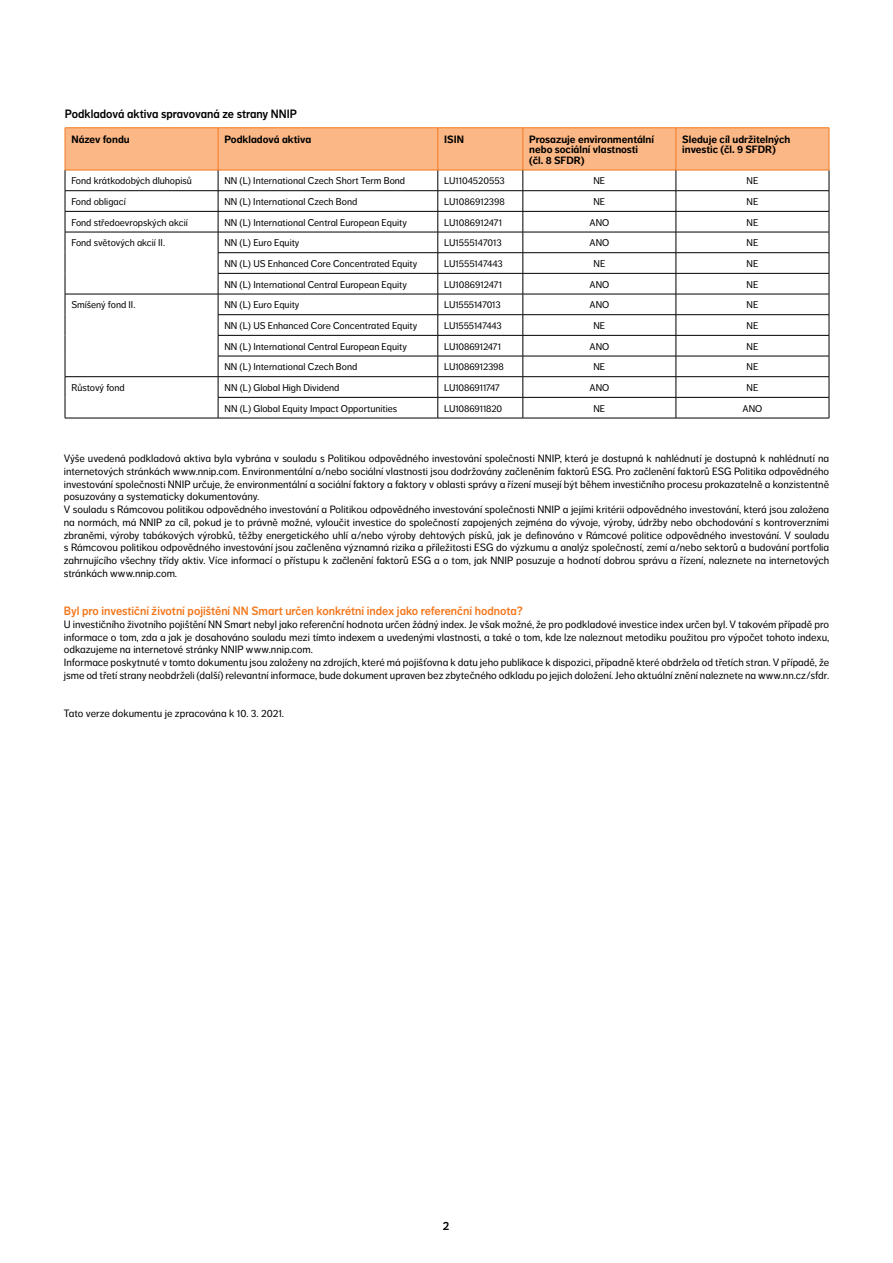
<style>
.page{position:relative;width:893px;height:1263px;background:#fff}
.page>*{position:absolute;margin:0;border:0;box-sizing:border-box;transform-origin:0 0}
.t1{font:12px "NN Dagny Display";color:#f47920}
.t2{font:12px "NN Dagny Display";color:#000}
.t3{font:10.5px/12.8px "NN Dagny Text";color:#000}
.t4{font:700 10.5px/10.5px "NN Dagny Text";color:#000}
.t5{font:9.75px "NN Dagny Text";color:#000}
</style>
<div class="page">
<hr style="left:65px;top:127px;width:153px;height:1px;background:#f47920">
<hr style="left:218px;top:127px;width:220px;height:1px;background:#f47920">
<hr style="left:438px;top:127px;width:85px;height:1px;background:#f47920">
<hr style="left:523px;top:127px;width:153px;height:1px;background:#f47920">
<hr style="left:676px;top:127px;width:153px;height:1px;background:#f47920">
<hr style="left:438px;top:418px;width:85px;height:1px;background:#000">
<hr style="left:523px;top:418px;width:153px;height:1px;background:#000">
<svg style="left:65px;top:128px;width:765px;height:290px"></svg>
<hr style="left:218px;top:252px;width:220px;height:1px;background:#000">
<hr style="left:218px;top:273px;width:220px;height:1px;background:#000">
<hr style="left:218px;top:294px;width:220px;height:1px;background:#000">
<hr style="left:218px;top:314px;width:220px;height:1px;background:#000">
<hr style="left:218px;top:335px;width:220px;height:1px;background:#000">
<hr style="left:218px;top:356px;width:220px;height:1px;background:#000">
<hr style="left:65px;top:376px;width:153px;height:1px;background:#000">
<hr style="left:218px;top:376px;width:220px;height:1px;background:#000">
<hr style="left:218px;top:397px;width:220px;height:1px;background:#000">
<hr style="left:65px;top:418px;width:153px;height:1px;background:#000">
<hr style="left:218px;top:418px;width:220px;height:1px;background:#000">
<hr style="left:676px;top:314px;width:153px;height:1px;background:#000">
<hr style="left:676px;top:335px;width:153px;height:1px;background:#000">
<hr style="left:676px;top:356px;width:153px;height:1px;background:#000">
<hr style="left:676px;top:376px;width:153px;height:1px;background:#000">
<hr style="left:676px;top:397px;width:153px;height:1px;background:#000">
<hr style="left:676px;top:418px;width:153px;height:1px;background:#000">
<hr style="left:438px;top:128px;width:1px;height:42px;background:#f47920">
<hr style="left:218px;top:170px;width:220px;height:1px;background:#f47920">
<p class="t2" style="left:65px;top:107px;width:234px">Podkladová aktiva spravovaná ze strany NNIP</p>
<p class="t4" style="left:71px;top:134px;width:60px">Název fondu</p>
<p class="t4" style="left:224px;top:134px;width:88px">Podkladová aktiva</p>
<p class="t4" style="left:444px;top:134px;width:21px">ISIN</p>
<p class="t4" style="left:529px;top:134px;width:126px">Prosazuje environmentální nebo sociální vlastnosti (čl. 8 SFDR)</p>
<p class="t4" style="left:682px;top:134px;width:110px">Sleduje cíl udržitelných investic (čl. 9 SFDR)</p>
<p class="t5" style="left:71px;top:175px;width:122px">Fond krátkodobých dluhopisů</p>
<p class="t5" style="left:224px;top:175px;width:182px">NN (L) International Czech Short Term Bond</p>
<p class="t5" style="left:444px;top:175px;width:62px">LU1104520553</p>
<p class="t5" style="left:593px;top:175px;width:13px">NE</p>
<p class="t5" style="left:747px;top:175px;width:13px">NE</p>
<p class="t5" style="left:71px;top:196px;width:56px">Fond obligací</p>
<p class="t5" style="left:224px;top:196px;width:134px">NN (L) International Czech Bond</p>
<p class="t5" style="left:444px;top:196px;width:62px">LU1086912398</p>
<p class="t5" style="left:593px;top:196px;width:13px">NE</p>
<p class="t5" style="left:747px;top:196px;width:13px">NE</p>
<p class="t5" style="left:71px;top:217px;width:118px">Fond středoevropských akcií</p>
<p class="t5" style="left:224px;top:217px;width:184px">NN (L) International Central European Equity</p>
<p class="t5" style="left:444px;top:217px;width:59px">LU1086912471</p>
<p class="t5" style="left:589px;top:217px;width:21px">ANO</p>
<p class="t5" style="left:747px;top:217px;width:13px">NE</p>
<p class="t5" style="left:71px;top:237px;width:95px">Fond světových akcií II.</p>
<p class="t5" style="left:224px;top:237px;width:77px">NN (L) Euro Equity</p>
<p class="t5" style="left:444px;top:237px;width:59px">LU1555147013</p>
<p class="t5" style="left:589px;top:237px;width:21px">ANO</p>
<p class="t5" style="left:747px;top:237px;width:13px">NE</p>
<p class="t5" style="left:224px;top:258px;width:194px">NN (L) US Enhanced Core Concentrated Equity</p>
<p class="t5" style="left:444px;top:258px;width:60px">LU1555147443</p>
<p class="t5" style="left:593px;top:258px;width:13px">NE</p>
<p class="t5" style="left:747px;top:258px;width:13px">NE</p>
<p class="t5" style="left:224px;top:279px;width:184px">NN (L) International Central European Equity</p>
<p class="t5" style="left:444px;top:279px;width:59px">LU1086912471</p>
<p class="t5" style="left:589px;top:279px;width:21px">ANO</p>
<p class="t5" style="left:747px;top:279px;width:13px">NE</p>
<p class="t5" style="left:71px;top:299px;width:65px">Smíšený fond II.</p>
<p class="t5" style="left:224px;top:299px;width:77px">NN (L) Euro Equity</p>
<p class="t5" style="left:444px;top:299px;width:58px">LU1555147013</p>
<p class="t5" style="left:590px;top:299px;width:21px">ANO</p>
<p class="t5" style="left:747px;top:299px;width:13px">NE</p>
<p class="t5" style="left:224px;top:320px;width:194px">NN (L) US Enhanced Core Concentrated Equity</p>
<p class="t5" style="left:444px;top:320px;width:59px">LU1555147443</p>
<p class="t5" style="left:594px;top:320px;width:13px">NE</p>
<p class="t5" style="left:747px;top:320px;width:13px">NE</p>
<p class="t5" style="left:225px;top:341px;width:184px">NN (L) International Central European Equity</p>
<p class="t5" style="left:444px;top:341px;width:58px">LU1086912471</p>
<p class="t5" style="left:590px;top:341px;width:21px">ANO</p>
<p class="t5" style="left:747px;top:341px;width:13px">NE</p>
<p class="t5" style="left:225px;top:361px;width:134px">NN (L) International Czech Bond</p>
<p class="t5" style="left:444px;top:361px;width:61px">LU1086912398</p>
<p class="t5" style="left:594px;top:361px;width:13px">NE</p>
<p class="t5" style="left:747px;top:361px;width:13px">NE</p>
<p class="t5" style="left:71px;top:382px;width:55px">Růstový fond</p>
<p class="t5" style="left:225px;top:382px;width:116px">NN (L) Global High Dividend</p>
<p class="t5" style="left:444px;top:382px;width:57px">LU1086911747</p>
<p class="t5" style="left:590px;top:382px;width:21px">ANO</p>
<p class="t5" style="left:747px;top:382px;width:13px">NE</p>
<p class="t5" style="left:225px;top:403px;width:174px">NN (L) Global Equity Impact Opportunities</p>
<p class="t5" style="left:444px;top:403px;width:59px">LU1086911820</p>
<p class="t5" style="left:594px;top:403px;width:13px">NE</p>
<p class="t5" style="left:743px;top:403px;width:21px">ANO</p>
<p class="t3" style="left:64px;top:452px;width:767px">Výše uvedená podkladová aktiva byla vybrána v souladu s Politikou odpovědného investování společnosti NNIP, která je dostupná k nahlédnutí je dostupná k nahlédnutí na internetových stránkách www.nnip.com. Environmentální a/nebo sociální vlastnosti jsou dodržovány začleněním faktorů ESG. Pro začlenění faktorů ESG Politika odpovědného investování společnosti NNIP určuje, že environmentální a sociální faktory a faktory v oblasti správy a řízení musejí být během investičního procesu prokazatelně a konzistentně posuzovány a systematicky dokumentovány.<br>V souladu s Rámcovou politikou odpovědného investování a Politikou odpovědného investování společnosti NNIP a jejími kritérii odpovědného investování, která jsou založena na normách, má NNIP za cíl, pokud je to právně možné, vyloučit investice do společností zapojených zejména do vývoje, výroby, údržby nebo obchodování s kontroverzními zbraněmi, výroby tabákových výrobků, těžby energetického uhlí a/nebo výroby dehtových písků, jak je definováno v Rámcové politice odpovědného investování. V souladu s Rámcovou politikou odpovědného investování jsou začleněna významná rizika a příležitosti ESG do výzkumu a analýz společností, zemí a/nebo sektorů a budování portfolia zahrnujícího všechny třídy aktiv. Více informací o přístupu k začlenění faktorů ESG a o tom, jak NNIP posuzuje a hodnotí dobrou správu a řízení, naleznete na internetových stránkách www.nnip.com.</p>
<p class="t1" style="left:64px;top:604px;width:460px">Byl pro investiční životní pojištění NN Smart určen konkrétní index jako referenční hodnota?</p>
<p class="t3" style="left:64px;top:618px;width:767px">U investičního životního pojištění NN Smart nebyl jako referenční hodnota určen žádný index. Je však možné, že pro podkladové investice index určen byl. V takovém případě pro informace o tom, zda a jak je dosahováno souladu mezi tímto indexem a uvedenými vlastnosti, a také o tom, kde lze naleznout metodiku použitou pro výpočet tohoto indexu, odkazujeme na internetové stránky NNIP www.nnip.com.<br>Informace poskytnuté v tomto dokumentu jsou založeny na zdrojích, které má pojišťovna k datu jeho publikace k dispozici, případně které obdržela od třetích stran. V případě, že jsme od třetí strany neobdrželi (další) relevantní informace, bude dokument upraven bez zbytečného odkladu po jejich doložení. Jeho aktuální znění naleznete na www.nn.cz/sfdr.</p>
<p class="t3" style="left:64px;top:707px;width:222px">Tato verze dokumentu je zpracována k 10. 3. 2021.</p>
<p class="t2" style="left:443px;top:1219px;width:8px">2</p>
</div>
